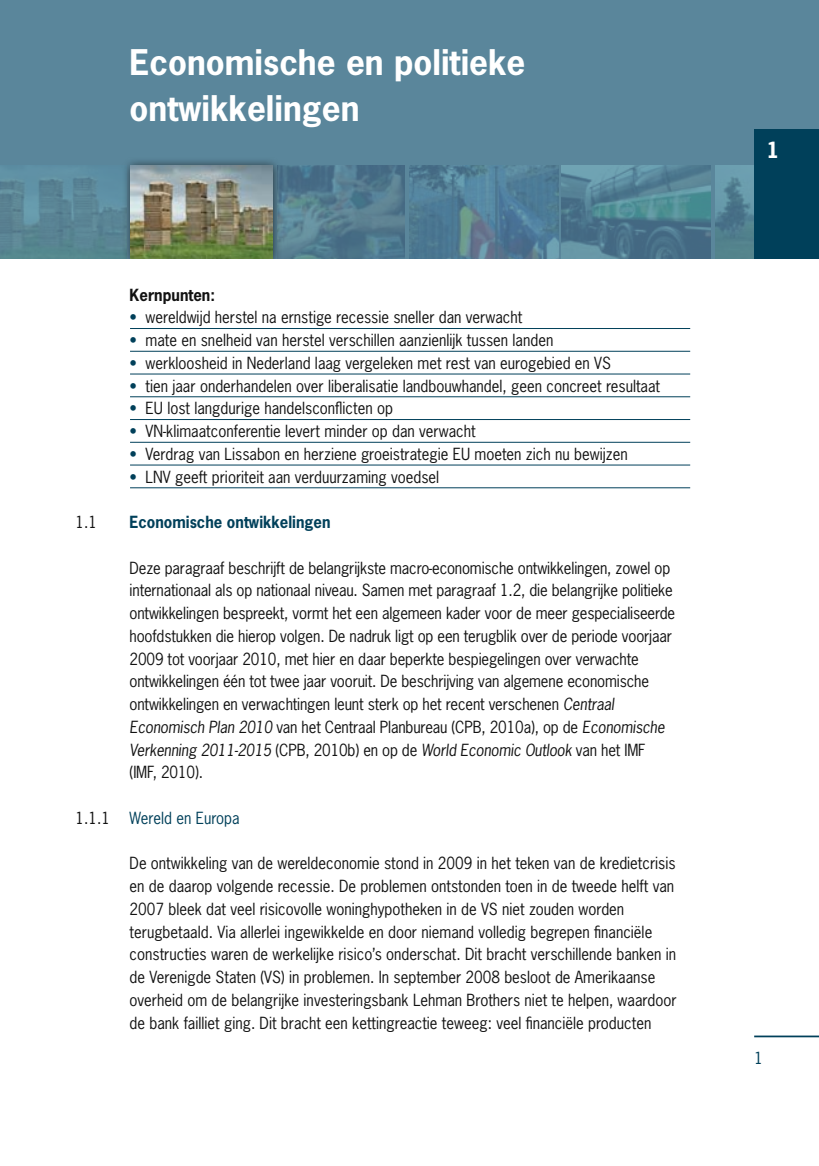
<style>
.page{position:relative;width:819px;height:1166px;background:#fff}
.page>*{position:absolute;margin:0;border:0;box-sizing:border-box;transform-origin:0 0}
.t1{font:700 33.25px/45.5px "News Gothic Std";color:#fff}
.t2{font:700 21px "News Gothic Std";color:#fff}
.t3{font:15.75px/22.8px "News Gothic Std";color:#121212;scale:.95 1}
.t4{font:700 15.75px "News Gothic Std";color:#00405a;scale:.95 1}
.t5{font:15.75px "News Gothic Std";color:#00405a;scale:.95 1}
.t6{font:700 15.75px "News Gothic Std";color:#121212;scale:.95 1}
.t7{font:15.75px "News Gothic Std";color:#00405a}
.s1{color:#00405a}
.s2{font-style:italic}
.s3{color:#121212}
</style>
<div class="page">
<hr style="left:754px;top:1035px;width:65px;height:2px;background:#00405a">
<div style="left:0;top:0;width:819px;height:259px;background:#5a869b"></div>
<hr style="left:130px;top:328px;width:560px;height:1px;background:#00405a">
<hr style="left:130px;top:351px;width:560px;height:1px;background:#00405a">
<hr style="left:130px;top:374px;width:560px;height:1px;background:#00405a">
<hr style="left:130px;top:396px;width:560px;height:1px;background:#00405a">
<hr style="left:130px;top:419px;width:560px;height:1px;background:#00405a">
<hr style="left:130px;top:442px;width:560px;height:1px;background:#00405a">
<hr style="left:130px;top:465px;width:560px;height:1px;background:#00405a">
<hr style="left:130px;top:487px;width:560px;height:1px;background:#00405a">
<img style="left:0;top:166px;width:121px;height:93px">
<img style="left:282px;top:166px;width:123px;height:93px">
<img style="left:409px;top:166px;width:149px;height:93px">
<img style="left:562px;top:166px;width:148px;height:93px">
<img style="left:715px;top:166px;width:39px;height:93px">
<div style="left:121px;top:157px;width:161px;height:112px;background:#121212;opacity:.75"></div>
<img style="left:130px;top:166px;width:142px;height:93px">
<div style="left:0;top:259px;width:819px;height:19px;background:#fff"></div>
<div style="left:754px;top:130px;width:65px;height:129px;background:#00405a"></div>
<h1 class="t1" style="left:130px;top:40px;width:397px">Economische en politieke ontwikkelingen</h1>
<p class="t6" style="left:130px;top:284px;width:91px">Kernpunten:</p>
<p class="t3" style="left:130px;top:306px;width:415px"><span class="s1">•</span> wereldwijd herstel na ernstige recessie sneller dan verwacht</p>
<p class="t3" style="left:130px;top:329px;width:447px"><span class="s1">•</span> mate en snelheid van herstel verschillen aanzienlijk tussen landen</p>
<p class="t3" style="left:130px;top:351px;width:508px"><span class="s1">•</span> werkloosheid in Nederland laag vergeleken met rest van eurogebied en VS</p>
<p class="t3" style="left:130px;top:374px;width:560px"><span class="s1">•</span> tien jaar onderhandelen over liberalisatie landbouwhandel, geen concreet resultaat</p>
<p class="t3" style="left:130px;top:397px;width:279px"><span class="s1">•</span> EU lost langdurige handelsconflicten op</p>
<p class="t3" style="left:130px;top:420px;width:366px"><span class="s1">•</span> VN-klimaatconferentie levert minder op dan verwacht</p>
<p class="t3" style="left:130px;top:442px;width:526px"><span class="s1">•</span> Verdrag van Lissabon en herziene groeistrategie EU moeten zich nu bewijzen</p>
<p class="t3" style="left:130px;top:465px;width:327px"><span class="s1">•</span> LNV geeft prioriteit aan verduurzaming voedsel</p>
<p class="t3" style="left:76px;top:511px;width:24px">1.1</p>
<p class="t4" style="left:130px;top:512px;width:213px">Economische ontwikkelingen</p>
<p class="t3" style="left:130px;top:556px;width:576px">Deze paragraaf beschrijft de belangrijkste macro-economische ontwikkelingen, zowel op internationaal als op nationaal niveau. Samen met paragraaf 1.2, die belangrijke politieke ontwikkelingen bespreekt, vormt het een algemeen kader voor de meer gespecialiseerde hoofdstukken die hierop volgen. De nadruk ligt op een terugblik over de periode voorjaar 2009 tot voorjaar 2010, met hier en daar beperkte bespiegelingen over verwachte ontwikkelingen één tot twee jaar vooruit. De beschrijving van algemene economische ontwikkelingen en verwachtingen leunt sterk op het recent verschenen <span class="s2">Centraal Economisch Plan 2010</span> van het Centraal Planbureau (CPB, 2010a), op de <span class="s2">Economische Verkenning 2011-2015</span> (CPB, 2010b) en op de <span class="s2">World Economic Outlook</span> van het IMF (IMF, 2010).</p>
<p class="t5" style="left:76px;top:808px;width:174px"><span class="s3">1.1.1</span> Wereld en Europa</p>
<p class="t3" style="left:130px;top:852px;width:577px">De ontwikkeling van de wereldeconomie stond in 2009 in het teken van de kredietcrisis en de daarop volgende recessie. De problemen ontstonden toen in de tweede helft van 2007 bleek dat veel risicovolle woninghypotheken in de VS niet zouden worden terugbetaald. Via allerlei ingewikkelde en door niemand volledig begrepen financiële constructies waren de werkelijke risico’s onderschat. Dit bracht verschillende banken in de Verenigde Staten (VS) in problemen. In september 2008 besloot de Amerikaanse overheid om de belangrijke investeringsbank Lehman Brothers niet te helpen, waardoor de bank failliet ging. Dit bracht een kettingreactie teweeg: veel financiële producten</p>
<h2 class="t2" style="left:766px;top:136px;width:15px">1</h2>
<p class="t7" style="left:754px;top:1047px;width:11px">1</p>
</div>
